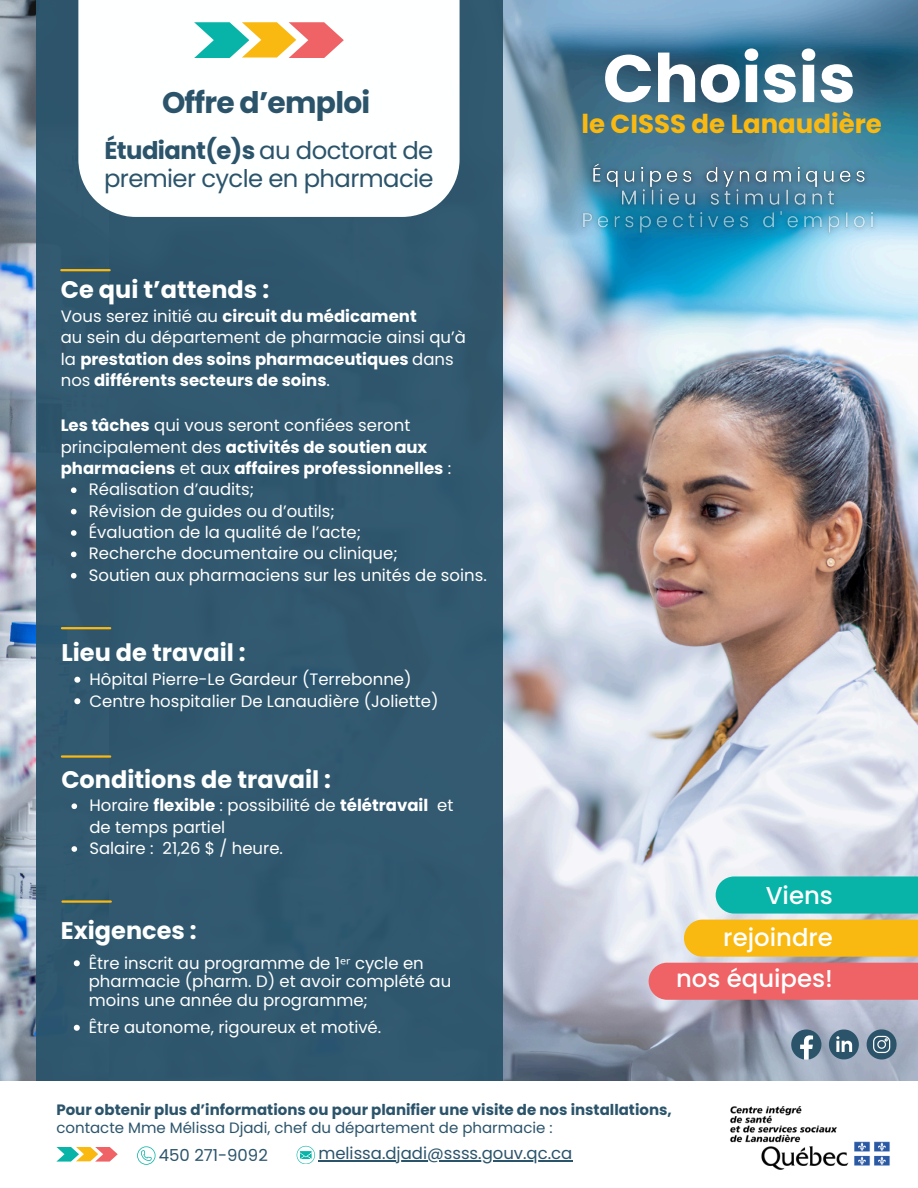
<style>
.page{position:relative;width:918px;height:1188px;background:#fff}
.page>*{position:absolute;margin:0;border:0;box-sizing:border-box;transform-origin:0 0}
.t1{font:700 66.9px "Poppins";color:#fff}
.t2{font:700 29.7px "Poppins";letter-spacing:-.025em;color:#2b546b}
.t3{font:700 25.95px "Poppins";color:#fab911}
.t4{font:500 24.45px/41.2px "Poppins";color:#fff;text-align:right}
.t5{font:24.3px/28.2px "Poppins";letter-spacing:-.025em;color:#2b546b}
.t6{font:500 24.3px "Poppins";color:#fff}
.t7{font:700 24px "Poppins";color:#feffff}
.t8{font:700 24px "Poppins";color:#fff}
.t9{font:16.5px/21.3px "Poppins";color:#fff}
.t10{font:16.5px/18.5px "Poppins";color:#feffff}
.t11{font:700 16.5px "Poppins";color:#fff}
.t12{font:16.5px "Poppins";color:#2b546b}
.t13{font:700 15px "Poppins";color:#2b546b}
.t14{font:15px "Poppins";color:#2b546b}
.s1{font-weight:700}
.s2{font-weight:400}
.s3{font-family:"Noto Sans"}
</style>
<div class="page">
<img style="left:0;top:0;width:36px;height:1081px">
<img style="left:503px;top:0;width:415px;height:336px">
<img style="left:503px;top:336px;width:415px;height:745px">
<div style="left:36px;top:0;width:467px;height:1096px;background:#2b546b"></div>
<div style="left:0;top:1082px;width:918px;height:106px;background:#fff"></div>
<svg style="left:791px;top:1029px;width:30px;height:30px"></svg>
<svg style="left:867px;top:1029px;width:29px;height:30px"></svg>
<svg style="left:829px;top:1029px;width:30px;height:30px"></svg>
<img style="left:730px;top:1106px;width:160px;height:64px">
<div style="left:716px;top:876px;width:202px;height:38px;background:#07b4a7"></div>
<div style="left:684px;top:920px;width:234px;height:37px;background:#fab911"></div>
<div style="left:649px;top:963px;width:269px;height:37px;background:#ef6265"></div>
<hr style="left:61px;top:269px;width:49px;height:2px;background:#fab911">
<div style="left:78px;top:0;width:382px;height:217px;background:#feffff"></div>
<svg style="left:194px;top:22px;width:150px;height:36px"></svg>
<hr style="left:62px;top:627px;width:48px;height:2px;background:#fab911">
<hr style="left:62px;top:755px;width:48px;height:3px;background:#fab911">
<hr style="left:62px;top:900px;width:49px;height:3px;background:#fab911">
<svg style="left:137px;top:1146px;width:18px;height:18px"></svg>
<svg style="left:297px;top:1146px;width:18px;height:18px"></svg>
<svg style="left:56px;top:1147px;width:62px;height:15px"></svg>
<hr style="left:318px;top:1160px;width:254px;height:1px;background:#2b546b">
<img style="left:583px;top:154px;width:291px;height:43px">
<img style="left:612px;top:180px;width:232px;height:21px">
<img style="left:572px;top:201px;width:313px;height:42px">
<svg style="left:74px;top:677px;width:6px;height:6px"></svg>
<svg style="left:74px;top:698px;width:6px;height:6px"></svg>
<svg style="left:74px;top:960px;width:6px;height:6px"></svg>
<svg style="left:74px;top:1025px;width:6px;height:6px"></svg>
<svg style="left:71px;top:487px;width:6px;height:6px"></svg>
<svg style="left:71px;top:509px;width:6px;height:5px"></svg>
<svg style="left:71px;top:530px;width:6px;height:6px"></svg>
<svg style="left:71px;top:552px;width:6px;height:5px"></svg>
<svg style="left:71px;top:573px;width:6px;height:6px"></svg>
<svg style="left:71px;top:803px;width:6px;height:6px"></svg>
<svg style="left:71px;top:846px;width:6px;height:6px"></svg>
<h2 class="t2" style="left:162px;top:81px;width:210px">Offre d’emploi</h2>
<h4 class="t5" style="left:104px;top:136px;width:331px"><span class="s1">Étudiant(e)s</span> au doctorat de premier cycle en pharmacie</h4>
<p class="t8" style="left:61px;top:273px;width:210px">Ce qui t’attends :</p>
<p class="t11" style="left:61px;top:305px;width:357px"><span class="s2">Vous serez initié au</span> circuit du médicament</p>
<p class="t9" style="left:61px;top:327px;width:407px">au sein du département de pharmacie ainsi qu’à</p>
<p class="t11" style="left:61px;top:347px;width:394px"><span class="s2">la</span> prestation des soins pharmaceutiques <span class="s2">dans</span></p>
<p class="t11" style="left:61px;top:369px;width:271px"><span class="s2">nos</span> différents secteurs de soins<span class="s2">.</span></p>
<h3 class="t9" style="left:61px;top:415px;width:351px"><span class="s1">Les tâches</span> qui vous seront confiées seront</h3>
<p class="t11" style="left:61px;top:435px;width:368px"><span class="s2">principalement des</span> activités de soutien aux</p>
<p class="t11" style="left:61px;top:457px;width:392px">pharmaciens <span class="s2">et aux</span> affaires professionnelles <span class="s2">:</span></p>
<p class="t9" style="left:89px;top:479px;width:167px">Réalisation d’audits;</p>
<h3 class="t9" style="left:89px;top:500px;width:248px">Révision de guides ou d’outils;</h3>
<p class="t9" style="left:89px;top:522px;width:274px">Évaluation de la qualité de l’acte;</p>
<p class="t9" style="left:89px;top:543px;width:310px">Recherche documentaire ou clinique;</p>
<p class="t9" style="left:89px;top:564px;width:399px">Soutien aux pharmaciens sur les unités de soins.</p>
<p class="t7" style="left:61px;top:636px;width:186px">Lieu de travail :</p>
<p class="t10" style="left:89px;top:670px;width:324px">Hôpital Pierre-Le Gardeur (Terrebonne)</p>
<p class="t10" style="left:89px;top:692px;width:351px">Centre hospitalier De Lanaudière (Joliette)</p>
<h3 class="t7" style="left:61px;top:763px;width:271px">Conditions de travail :</h3>
<p class="t9" style="left:89px;top:795px;width:365px">Horaire <span class="s1">flexible</span> : possibilité de <span class="s1">télétravail</span> et de temps partiel</p>
<p class="t10" style="left:89px;top:839px;width:195px">Salaire : 21,26 $ / heure.</p>
<p class="t7" style="left:61px;top:914px;width:137px">Exigences :</p>
<p class="t10" style="left:89px;top:954px;width:364px">Être inscrit au programme de 1<span class="s3">ᵉʳ</span> cycle en pharmacie (pharm. D) et avoir complété au moins une année du programme;</p>
<p class="t10" style="left:89px;top:1018px;width:294px">Être autonome, rigoureux et motivé.</p>
<p class="t1" style="left:603px;top:32px;width:254px">Choisis</p>
<p class="t3" style="left:581px;top:106px;width:302px">le CISSS de Lanaudière</p>
<p class="t4" style="left:723px;top:875px;width:111px">Viens rejoindre</p>
<p class="t6" style="left:676px;top:961px;width:158px">nos équipes!</p>
<p class="t13" style="left:56px;top:1099px;width:617px">Pour obtenir plus d’informations ou pour planifier une visite de nos installations,</p>
<p class="t14" style="left:56px;top:1117px;width:498px">contacte Mme Mélissa Djadi, chef du département de pharmacie :</p>
<p class="t12" style="left:159px;top:1143px;width:110px">450 271-9092</p>
<p class="t12" style="left:318px;top:1142px;width:256px">melissa.djadi@ssss.gouv.qc.ca</p>
</div>
